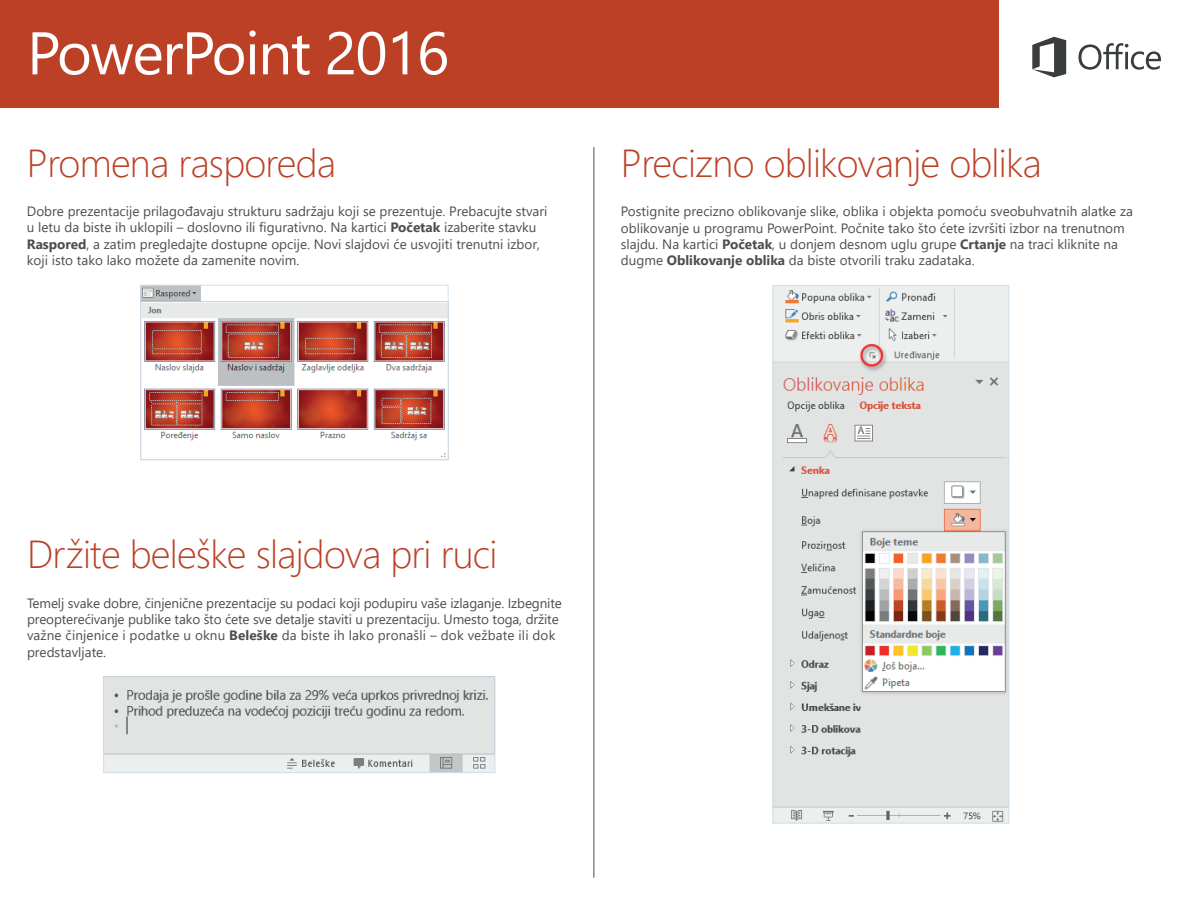
<style>
.page{position:relative;width:1188px;height:918px;background:#fff}
.page>*{position:absolute;margin:0;border:0;box-sizing:border-box;transform-origin:0 0}
.t1{font:60px "Segoe UI";letter-spacing:-.025em;color:#fff}
.t2{font:300 39px "Segoe UI";letter-spacing:-.02em;color:#bc4026}
.t3{font:13.5px/16.2px "Segoe UI";color:#4c4e4e}
.s1{font-weight:700}
</style>
<div class="page">
<div style="left:0;top:0;width:999px;height:108px;background:#bc4026"></div>
<svg style="left:1078px;top:43px;width:83px;height:27px"></svg>
<svg style="left:1032px;top:37px;width:34px;height:40px"></svg>
<img style="left:143px;top:287px;width:304px;height:171px">
<div style="left:141px;top:285px;width:308px;height:175px;border:1px solid #cfdff0"></div>
<img style="left:105px;top:679px;width:388px;height:92px">
<div style="left:103px;top:677px;width:392px;height:96px;border:1px solid #cfdff0"></div>
<hr style="left:594px;top:147px;width:1px;height:731px;background:#4c4e4e">
<img style="left:775px;top:287px;width:232px;height:534px">
<div style="left:773px;top:285px;width:236px;height:538px;border:1px solid #cfdff0"></div>
<h1 class="t1" style="left:27px;top:5px;width:424px">PowerPoint 2016</h1>
<h2 class="t2" style="left:27px;top:131px;width:311px">Promena rasporeda</h2>
<p class="t3" style="left:27px;top:203px;width:522px">Dobre prezentacije prilagođavaju strukturu sadržaju koji se prezentuje. Prebacujte stvari u letu da biste ih uklopili – doslovno ili figurativno. Na kartici <span class="s1">Početak</span> izaberite stavku <span class="s1">Raspored</span>, a zatim pregledajte dostupne opcije. Novi slajdovi će usvojiti trenutni izbor, koji isto tako lako možete da zamenite novim.</p>
<h2 class="t2" style="left:621px;top:132px;width:422px">Precizno oblikovanje oblika</h2>
<p class="t3" style="left:621px;top:203px;width:514px">Postignite precizno oblikovanje slike, oblika i objekta pomoću sveobuhvatnih alatke za oblikovanje u programu PowerPoint. Počnite tako što ćete izvršiti izbor na trenutnom slajdu. Na kartici <span class="s1">Početak</span>, u donjem desnom uglu grupe <span class="s1">Crtanje</span> na traci kliknite na dugme <span class="s1">Oblikovanje oblika</span> da biste otvorili traku zadataka.</p>
<h2 class="t2" style="left:27px;top:523px;width:472px">Držite beleške slajdova pri ruci</h2>
<p class="t3" style="left:27px;top:595px;width:536px">Temelj svake dobre, činjenične prezentacije su podaci koji podupiru vaše izlaganje. Izbegnite preopterećivanje publike tako što ćete sve detalje staviti u prezentaciju. Umesto toga, držite važne činjenice i podatke u oknu <span class="s1">Beleške</span> da biste ih lako pronašli – dok vežbate ili dok predstavljate.</p>
</div>
